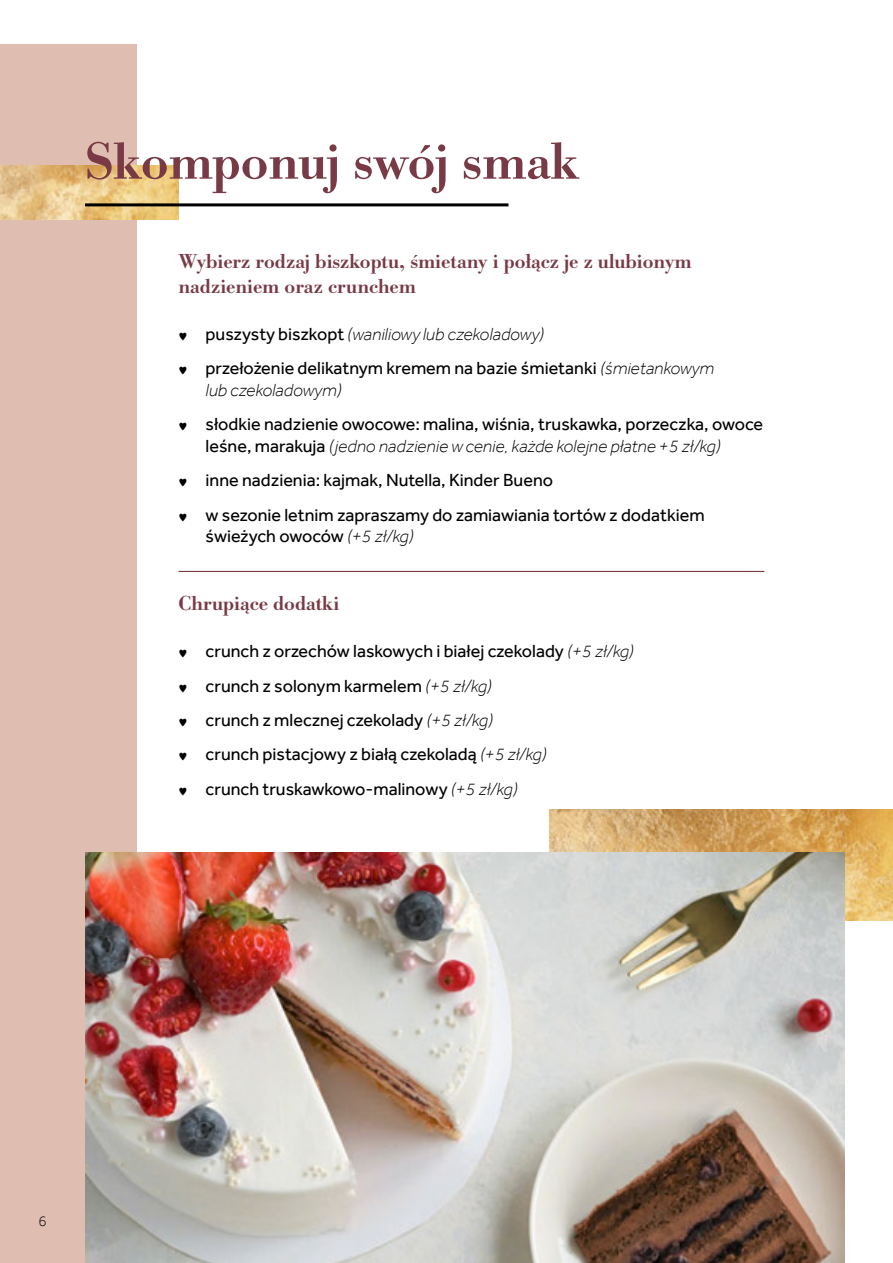
<style>
.page{position:relative;width:893px;height:1263px;background:#fff}
.page>*{position:absolute;margin:0;border:0;box-sizing:border-box;transform-origin:0 0}
.t1{font:500 54px "Bodoni URW";color:#783a44}
.t2{font:500 21px/25.2px "Bodoni URW";color:#783a44}
.t3{font:18px/34.3px "Effra";color:#000}
.t4{font:300 15px "Effra";color:#000}
.s1{font-family:"Adobe Myungjo Std";font-weight:500;font-size:9px}
.s2{font-weight:300;font-style:italic}
</style>
<div class="page">
<img style="left:550px;top:809px;width:343px;height:111px">
<div style="left:0;top:44px;width:136px;height:1219px;background:#e0bdb1"></div>
<img style="left:0;top:166px;width:179px;height:53px">
<hr style="left:85px;top:203px;width:423px;height:3px;background:#000">
<hr style="left:179px;top:571px;width:585px;height:1px;background:#783a44">
<img style="left:85px;top:852px;width:759px;height:411px">
<h1 class="t1" style="left:85px;top:129px;width:496px">Skomponuj swój smak</h1>
<p class="t2" style="left:179px;top:249px;width:514px">Wybierz rodzaj biszkoptu, śmietany i połącz je z ulubionym nadzieniem oraz crunchem</p>
<p class="t3" style="left:179px;top:317px;width:537px"><span class="s1">♥</span> puszysty biszkopt <span class="s2">(waniliowy lub czekoladowy)<br></span><span class="s1">♥</span> przełożenie delikatnym kremem na bazie śmietanki <span class="s2">(śmietankowym</span></p>
<p class="t3" style="left:179px;top:373px;width:586px;text-indent:27px"><span class="s2">lub czekoladowym)<br></span><span class="s1">♥</span> słodkie nadzienie owocowe: malina, wiśnia, truskawka, porzeczka, owoce</p>
<p class="t3" style="left:179px;top:429px;width:543px;text-indent:27px">leśne, marakuja <span class="s2">(jedno nadzienie w cenie, każde kolejne płatne +5 zł/kg) </span><span class="s1">♥</span> inne nadzienia: kajmak, Nutella, Kinder Bueno<br><span class="s1">♥</span> w sezonie letnim zapraszamy do zamiawiania tortów z dodatkiem</p>
<p class="t3" style="left:206px;top:519px;width:209px">świeżych owoców <span class="s2">(+5 zł/kg)</span></p>
<p class="t2" style="left:179px;top:591px;width:162px">Chrupiące dodatki</p>
<p class="t3" style="left:179px;top:634px;width:457px"><span class="s1">♥</span> crunch z orzechów laskowych i białej czekolady <span class="s2">(+5 zł/kg) </span><span class="s1">♥</span> crunch z solonym karmelem <span class="s2">(+5 zł/kg)<br></span><span class="s1">♥</span> crunch z mlecznej czekolady <span class="s2">(+5 zł/kg)<br></span><span class="s1">♥</span> crunch pistacjowy z białą czekoladą <span class="s2">(+5 zł/kg)<br></span><span class="s1">♥</span> crunch truskawkowo-malinowy <span class="s2">(+5 zł/kg)</span></p>
<p class="t4" style="left:38px;top:1212px;width:10px">6</p>
</div>
